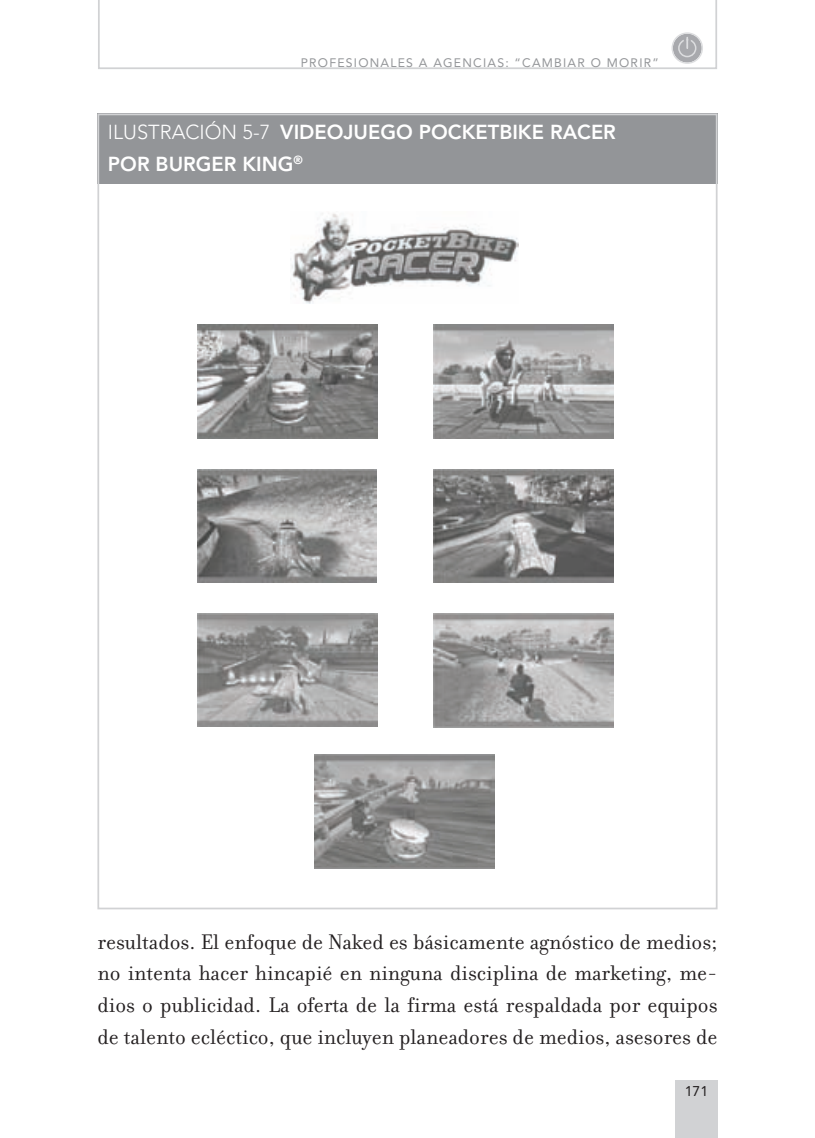
<style>
.page{position:relative;width:815px;height:1138px;background:#fff}
.page>*{position:absolute;margin:0;border:0;box-sizing:border-box;transform-origin:0 0}
.t1{font:22.75px/31.5px "Filosofia Regular Lining";color:#231f20;text-align:justify}
.t2{font:800 20.12px/31.5px "Avenir LT Std";color:#fff}
.t3{font:14px "Avenir LT Std";color:#231f20}
.t4{font:12.25px "Avenir LT Std";letter-spacing:.1em;color:#939598}
.s1{font-weight:300}
</style>
<div class="page">
<div style="left:676px;top:1080px;width:42px;height:57px;background:#d1d2d4"></div>
<svg style="left:98px;top:0;width:619px;height:69px"></svg>
<div style="left:97px;top:113px;width:621px;height:71px;background:#939598"></div>
<img style="left:291px;top:213px;width:227px;height:90px">
<img style="left:197px;top:325px;width:180px;height:113px">
<img style="left:197px;top:469px;width:180px;height:113px">
<img style="left:433px;top:469px;width:180px;height:113px">
<img style="left:197px;top:613px;width:180px;height:113px">
<img style="left:433px;top:613px;width:180px;height:114px">
<img style="left:314px;top:754px;width:180px;height:114px">
<img style="left:433px;top:325px;width:180px;height:113px">
<p class="t4" style="left:301px;top:56px;width:360px">PROFESIONALES A AGENCIAS: “CAMBIAR O MORIR”</p>
<p class="t2" style="left:108px;top:117px;width:510px"><span class="s1">ILUSTRACIÓN 5-7</span> VIDEOJUEGO POCKETBIKE RACER<br>POR BURGER KING<sup>®</sup></p>
<p class="t1" style="left:97px;top:926px;width:622px">resultados. El enfoque de Naked es básicamente agnóstico de medios; no intenta hacer hincapié en ninguna disciplina de marketing, me&shy;dios o publicidad. La oferta de la firma está respaldada por equipos de talento ecléctico, que incluyen planeadores de medios, asesores de</p>
<p class="t3" style="left:685px;top:1083px;width:25px">171</p>
</div>
